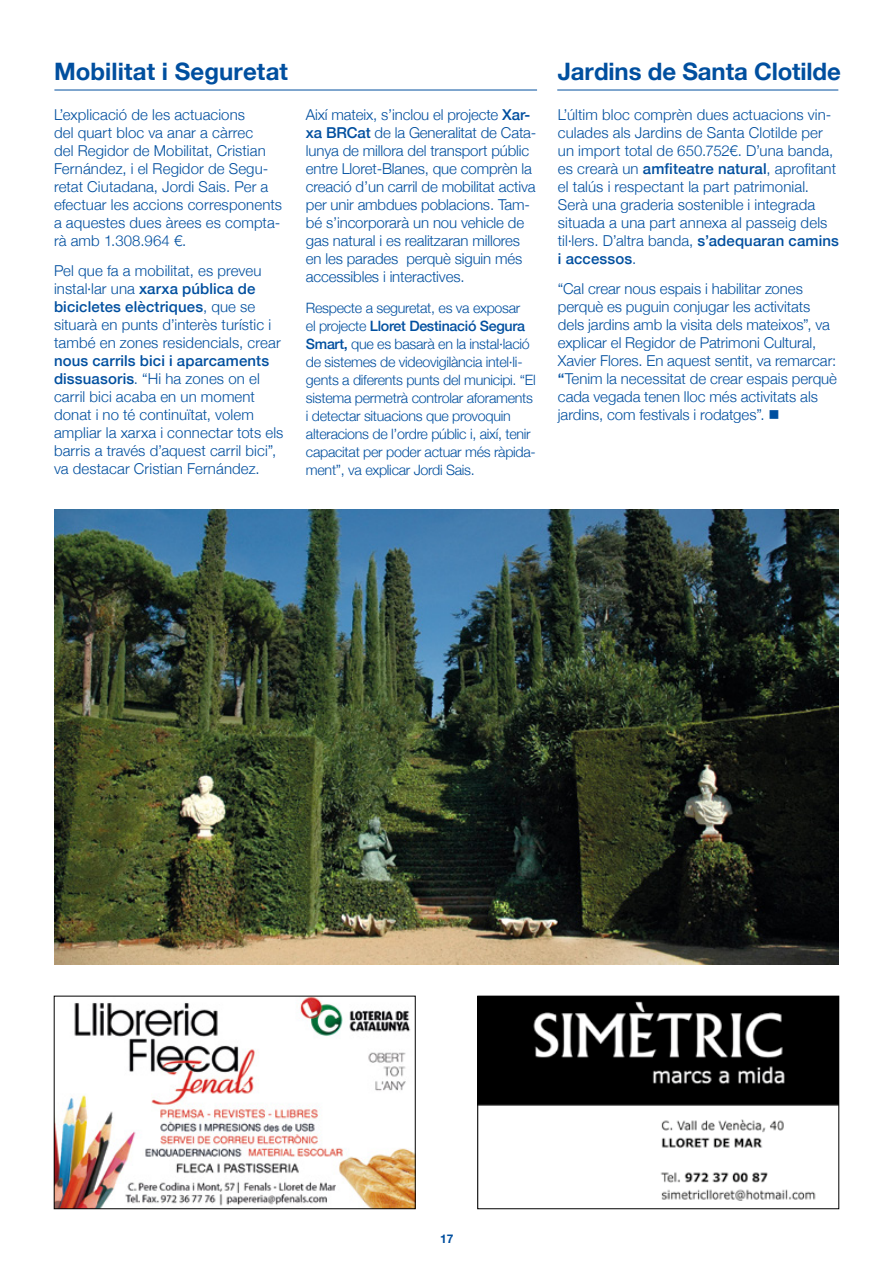
<style>
.page{position:relative;width:893px;height:1263px;background:#fff}
.page>*{position:absolute;margin:0;border:0;box-sizing:border-box;transform-origin:0 0}
.t1{font:700 24px "Helvetica Neue";color:#004f9f}
.t2{font:300 15px/18px "Helvetica Neue";color:#004f9f}
.t3{font:300 14.25px/18px "Helvetica Neue";letter-spacing:-.02em;color:#004f9f}
.t4{font:700 12px "Helvetica Neue";color:#004f9f}
.s1{font-weight:500}
</style>
<div class="page">
<img style="left:479px;top:998px;width:358px;height:203px">
<div style="left:477px;top:996px;width:362px;height:213px;border:1px solid #000"></div>
<img style="left:56px;top:998px;width:357px;height:209px">
<img style="left:54px;top:510px;width:785px;height:454px">
<hr style="left:54px;top:90px;width:483px;height:1px;background:#004f9f">
<hr style="left:557px;top:90px;width:281px;height:1px;background:#004f9f">
<h1 class="t1" style="left:54px;top:53px;width:236px">Mobilitat i Seguretat</h1>
<h1 class="t1" style="left:558px;top:53px;width:285px">Jardins de Santa Clotilde</h1>
<p class="t2" style="left:54px;top:104px;width:229px">L’explicació de les actuacions<br>del quart bloc va anar a càrrec<br>del Regidor de Mobilitat, Cristian<br>Fernández, i el Regidor de Segu&shy;retat Ciutadana, Jordi Sais. Per a efectuar les accions corresponents a aquestes dues àrees es compta&shy;rà amb 1.308.964 €.</p>
<p class="t2" style="left:54px;top:261px;width:228px">Pel que fa a mobilitat, es preveu instal·lar una <span class="s1">xarxa pública de bicicletes elèctriques</span>, que se situarà en punts d’interès turístic i també en zones residencials, crear</p>
<p class="t2" style="left:54px;top:351px;width:231px"><span class="s1">nous carrils bici i aparcaments dissuasoris</span>. “Hi ha zones on el carril bici acaba en un moment donat i no té continuïtat, volem ampliar la xarxa i connectar tots els barris a través d’aquest carril bici”, va destacar Cristian Fernández.</p>
<p class="t2" style="left:558px;top:104px;width:282px">L’últim bloc comprèn dues actuacions vin&shy;culades als Jardins de Santa Clotilde per un import total de 650.752€. D’una banda, es crearà un <span class="s1">amfiteatre natural</span>, aprofitant el talús i respectant la part patrimonial.<br>Serà una graderia sostenible i integrada situada a una part annexa al passeig dels til·lers. D’altra banda, <span class="s1">s’adequaran camins i accessos</span>.</p>
<p class="t2" style="left:558px;top:279px;width:281px">“Cal crear nous espais i habilitar zones perquè es puguin conjugar les activitats dels jardins amb la visita dels mateixos”, va explicar el Regidor de Patrimoni Cultural, Xavier Flores. En aquest sentit, va remarcar: <span class="s1">“</span>Tenim la necessitat de crear espais perquè cada vegada tenen lloc més activitats als jardins, com festivals i rodatges”. ■</p>
<p class="t2" style="left:306px;top:104px;width:232px">Així mateix, s’inclou el projecte <span class="s1">Xar&shy;xa BRCat</span> de la Generalitat de Cata&shy;lunya de millora del transport públic entre Lloret-Blanes, que comprèn la creació d’un carril de mobilitat activa per unir ambdues poblacions. Tam&shy;bé s’incorporarà un nou vehicle de gas natural i es realitzaran millores en les parades perquè siguin més accessibles i interactives.</p>
<p class="t3" style="left:306px;top:297px;width:231px">Respecte a seguretat, es va exposar<br>el projecte <span class="s1">Lloret Destinació Segura Smart,</span> que es basarà en la instal·lació de sistemes de videovigilància intel·li&shy;gents a diferents punts del municipi. “El sistema permetrà controlar aforaments i detectar situacions que provoquin alteracions de l’ordre públic i, així, tenir capacitat per poder actuar més ràpida&shy;ment”, va explicar Jordi Sais.</p>
<p class="t4" style="left:440px;top:1229px;width:15px">17</p>
</div>
